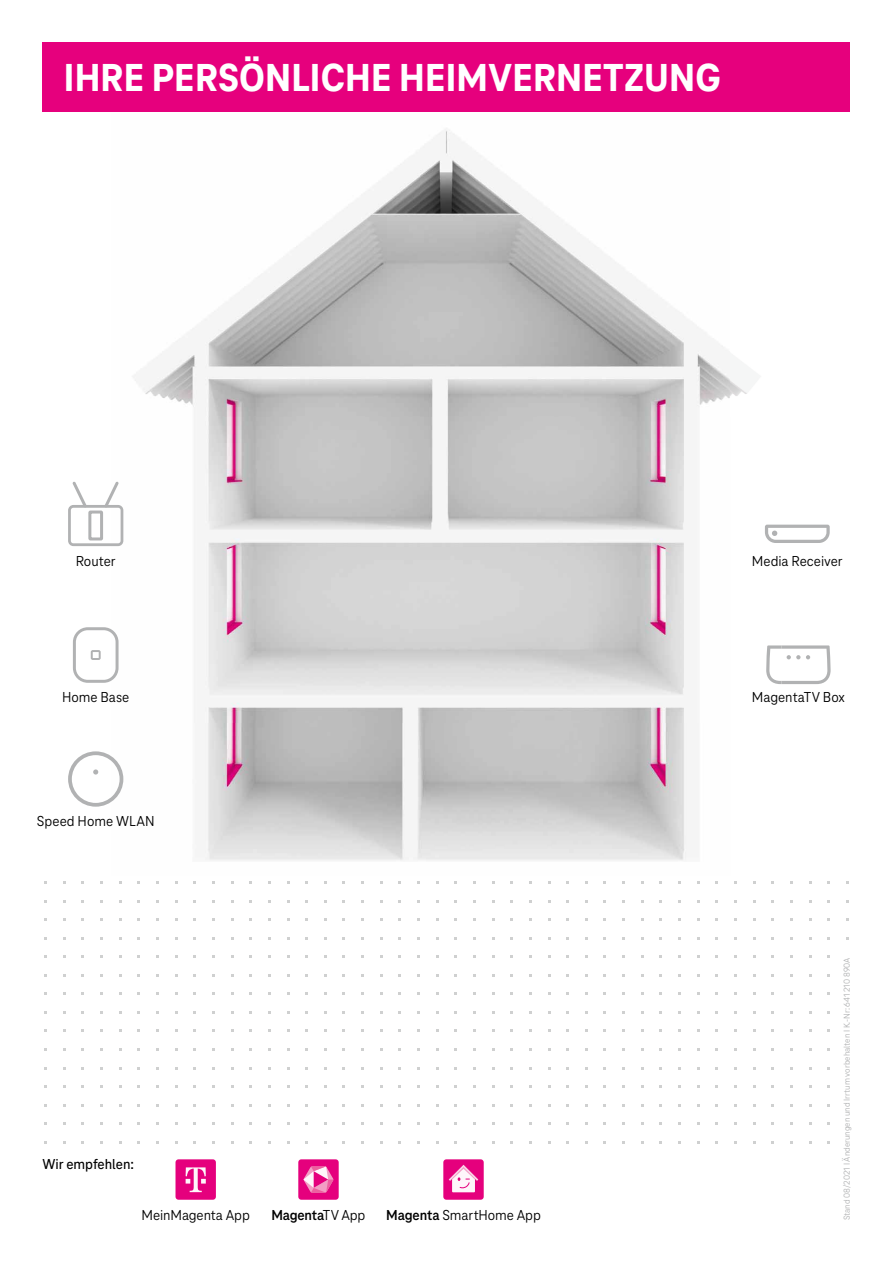
<style>
.page{position:relative;width:893px;height:1263px;background:#fff}
.page>*{position:absolute;margin:0;border:0;box-sizing:border-box;transform-origin:0 0}
.t1{font:800 40.5px "Tele Neo";letter-spacing:.005em;color:#fff}
.t2{font:15px "Tele Neo";color:#000}
.t3{font:500 15px "Tele Neo";color:#000}
.t4{font:700 15px "Tele Neo";letter-spacing:-.015em;color:#000}
.t5{font:9px "Tele Neo";color:#b1b2b3}
.s1{font-weight:400}
.s2{font-weight:700}
</style>
<div class="page">
<img style="left:112px;top:129px;width:669px;height:732px">
<div style="left:43px;top:43px;width:807px;height:69px;background:#e6007d"></div>
<svg style="left:73px;top:627px;width:46px;height:56px"></svg>
<svg style="left:765px;top:525px;width:65px;height:18px"></svg>
<svg style="left:68px;top:481px;width:55px;height:65px"></svg>
<svg style="left:175px;top:1159px;width:41px;height:41px;background:#e92891"></svg>
<svg style="left:298px;top:1159px;width:41px;height:41px;background:#ea3b98"></svg>
<svg style="left:443px;top:1159px;width:41px;height:41px"></svg>
<img style="left:766px;top:645px;width:15px;height:39px">
<svg style="left:781px;top:645px;width:50px;height:39px"></svg>
<svg style="left:68px;top:751px;width:55px;height:56px"></svg>
<h1 class="t1" style="left:64px;top:55px;width:658px">IHRE PERSÖNLICHE HEIMVERNETZUNG</h1>
<p class="t2" style="left:76px;top:552px;width:41px">Router</p>
<p class="t2" style="left:752px;top:552px;width:92px">Media Receiver</p>
<p class="t2" style="left:62px;top:689px;width:69px">Home Base</p>
<p class="t2" style="left:752px;top:689px;width:95px">MagentaTV Box</p>
<p class="t2" style="left:37px;top:813px;width:119px">Speed Home WLAN</p>
<p class="t3" style="left:43px;top:1156px;width:93px">Wir empfehlen:</p>
<p class="t2" style="left:142px;top:1207px;width:110px">MeinMagenta App</p>
<p class="t4" style="left:272px;top:1207px;width:95px">Magenta<span class="s1">TV App</span></p>
<p class="t2" style="left:386px;top:1207px;width:156px"><span class="s2">Magenta</span> SmartHome App</p>
<p class="t5" style="left:842px;top:1220px;width:264px;rotate:-90deg">Stand 08/2021 I Änderungen und Irrtum vorbehalten I K.-Nr: 641 210 890A</p>
</div>
